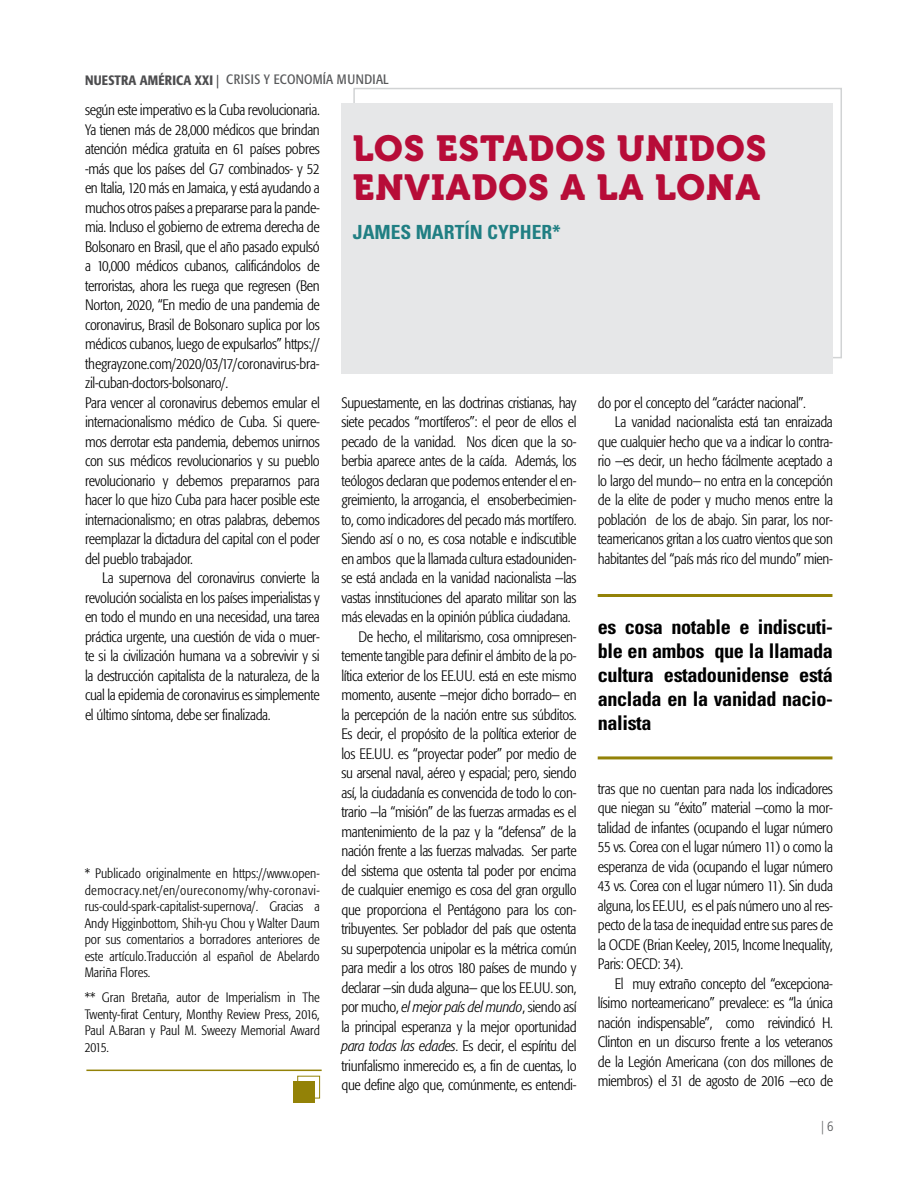
<style>
.page{position:relative;width:918px;height:1188px;background:#fff}
.page>*{position:absolute;margin:0;border:0;box-sizing:border-box;transform-origin:0 0}
.t1{font:36px/39px "Museo 900";letter-spacing:.03em;color:#b70c38}
.t2{font:700 condensed 20.25px/24px "Univers LT Std";letter-spacing:-.02em;color:#000;text-align:justify}
.t3{font:700 condensed 19.5px "Univers LT Std";color:#207f83}
.t4{font:300 condensed 15px/19.5px "Formata";letter-spacing:-.02em;color:#000;text-align:justify}
.t5{font:300 condensed 13.5px/16.5px "Formata";color:#000;text-align:justify}
.t6{font:condensed 13.5px "Formata";letter-spacing:.02em;color:#58595b}
.t7{font:500 condensed 13.5px "Formata";letter-spacing:.02em;color:#4d4d4f}
.t8{font:300 condensed 13.5px "Frutiger LT Std";color:#58595b}
.s1{font-weight:400}
.s2{font-style:italic}
</style>
<div class="page">
<hr style="left:598px;top:594px;width:234px;height:3px;background:#938207">
<hr style="left:598px;top:756px;width:234px;height:3px;background:#938207">
<hr style="left:86px;top:1070px;width:236px;height:1px;background:#938207">
<div style="left:297px;top:1076px;width:23px;height:22px;border:1px solid #938207"></div>
<div style="left:293px;top:1081px;width:22px;height:22px;background:#938207"></div>
<div style="left:341px;top:104px;width:492px;height:270px;background:#e6e7e8"></div>
<p class="t7" style="left:85px;top:72px;width:136px">NUESTRA AMÉRICA XXI <span class="s1">|</span></p>
<p class="t6" style="left:226px;top:72px;width:164px">CRISIS Y ECONOMÍA MUNDIAL</p>
<p class="t4" style="left:85px;top:100px;width:236px;text-align:left">según este imperativo es la Cuba revolucionaria.<br>Ya tienen más de 28,000 médicos que brindan atención médica gratuita en 61 países pobres -más que los países del G7 combinados- y 52 en Italia, 120 más en Jamaica, y está ayudando a muchos otros países a prepararse para la pande&shy;mia. Incluso el gobierno de extrema derecha de Bolsonaro en Brasil, que el año pasado expulsó a 10,000 médicos cubanos, calificándolos de terroristas, ahora les ruega que regresen (Ben Norton, 2020, “En medio de una pandemia de coronavirus, Brasil de Bolsonaro suplica por los médicos cubanos, luego de expulsarlos” https:// thegrayzone.com/2020/03/17/coronavirus-bra&shy;zil-cuban-doctors-bolsonaro/.<br>Para vencer al coronavirus debemos emular el internacionalismo médico de Cuba. Si quere&shy;mos derrotar esta pandemia, debemos unirnos con sus médicos revolucionarios y su pueblo revolucionario y debemos prepararnos para hacer lo que hizo Cuba para hacer posible este internacionalismo; en otras palabras, debemos reemplazar la dictadura del capital con el poder del pueblo trabajador.</p>
<p class="t4" style="left:85px;top:568px;width:236px;text-indent:17px">La supernova del coronavirus convierte la revolución socialista en los países imperialistas y en todo el mundo en una necesidad, una tarea práctica urgente, una cuestión de vida o muer&shy;te si la civilización humana va a sobrevivir y si la destrucción capitalista de la naturaleza, de la cual la epidemia de coronavirus es simplemente el último síntoma, debe ser finalizada.</p>
<p class="t5" style="left:85px;top:866px;width:237px">* Publicado originalmente en https://www.open&shy;democracy.net/en/oureconomy/why-coronavi&shy;rus-could-spark-capitalist-supernova/. Gracias a Andy Higginbottom, Shih-yu Chou y Walter Daum por sus comentarios a borradores anteriores de este artículo.Traducción al español de Abelardo Mariña Flores.</p>
<p class="t5" style="left:85px;top:990px;width:237px">** Gran Bretaña, autor de Imperialism in The Twenty-firat Century, Monthy Review Press, 2016, Paul A.Baran y Paul M. Sweezy Memorial Award 2015.</p>
<h1 class="t1" style="left:353px;top:129px;width:415px">LOS ESTADOS UNIDOS<br>ENVIADOS A LA LONA</h1>
<h3 class="t3" style="left:353px;top:220px;width:210px">JAMES MARTÍN CYPHER*</h3>
<p class="t4" style="left:341px;top:393px;width:237px">Supuestamente, en las doctrinas cristianas, hay</p>
<p class="t4" style="left:341px;top:412px;width:237px">siete pecados “mortíferos”: el peor de ellos el</p>
<p class="t4" style="left:341px;top:432px;width:237px">pecado de la vanidad. Nos dicen que la so-</p>
<p class="t4" style="left:341px;top:451px;width:237px">berbia aparece antes de la caída. Además, los</p>
<p class="t4" style="left:341px;top:471px;width:237px">teólogos declaran que podemos entender el en-</p>
<p class="t4" style="left:341px;top:490px;width:237px">greimiento, la arrogancia, el ensoberbecimien-</p>
<p class="t4" style="left:341px;top:510px;width:237px">to, como indicadores del pecado más mortífero.</p>
<p class="t4" style="left:341px;top:529px;width:237px">Siendo así o no, es cosa notable e indiscutible</p>
<p class="t4" style="left:341px;top:549px;width:237px">en ambos que la llamada cultura estadouniden-</p>
<p class="t4" style="left:341px;top:568px;width:237px">se está anclada en la vanidad nacionalista —las</p>
<p class="t4" style="left:341px;top:588px;width:237px">vastas innstituciones del aparato militar son las</p>
<p class="t4" style="left:341px;top:607px;width:231px">más elevadas en la opinión pública ciudadana.</p>
<p class="t4" style="left:358px;top:627px;width:220px">De hecho, el militarismo, cosa omnipresen-</p>
<p class="t4" style="left:341px;top:646px;width:237px">temente tangible para definir el ámbito de la po-</p>
<p class="t4" style="left:341px;top:666px;width:237px">lítica exterior de los EE.UU. está en este mismo</p>
<p class="t4" style="left:341px;top:685px;width:237px">momento, ausente —mejor dicho borrado— en</p>
<p class="t4" style="left:341px;top:705px;width:237px">la percepción de la nación entre sus súbditos.</p>
<p class="t4" style="left:341px;top:724px;width:237px">Es decir, el propósito de la política exterior de</p>
<p class="t4" style="left:341px;top:744px;width:237px">los EE.UU. es “proyectar poder” por medio de</p>
<p class="t4" style="left:341px;top:763px;width:237px">su arsenal naval, aéreo y espacial; pero, siendo</p>
<p class="t4" style="left:341px;top:783px;width:237px">así, la ciudadanía es convencida de todo lo con-</p>
<p class="t4" style="left:341px;top:802px;width:237px">trario —la “misión” de las fuerzas armadas es el</p>
<p class="t4" style="left:341px;top:822px;width:237px">mantenimiento de la paz y la “defensa” de la</p>
<p class="t4" style="left:341px;top:841px;width:237px">nación frente a las fuerzas malvadas. Ser parte</p>
<p class="t4" style="left:341px;top:861px;width:237px">del sistema que ostenta tal poder por encima</p>
<p class="t4" style="left:341px;top:880px;width:237px">de cualquier enemigo es cosa del gran orgullo</p>
<p class="t4" style="left:341px;top:900px;width:237px">que proporciona el Pentágono para los con-</p>
<p class="t4" style="left:341px;top:919px;width:237px">tribuyentes. Ser poblador del país que ostenta</p>
<p class="t4" style="left:341px;top:939px;width:237px">su superpotencia unipolar es la métrica común</p>
<p class="t4" style="left:341px;top:958px;width:237px">para medir a los otros 180 países de mundo y</p>
<p class="t4" style="left:341px;top:978px;width:237px">declarar —sin duda alguna— que los EE.UU. son,</p>
<p class="t4" style="left:341px;top:997px;width:237px">por mucho, <span class="s2">el mejor país del mundo</span>, siendo así</p>
<p class="t4" style="left:341px;top:1017px;width:237px">la principal esperanza y la mejor oportunidad</p>
<p class="t4" style="left:341px;top:1036px;width:237px"><span class="s2">para todas las edades</span>. Es decir, el espíritu del</p>
<p class="t4" style="left:341px;top:1056px;width:237px">triunfalismo inmerecido es, a fin de cuentas, lo</p>
<p class="t4" style="left:341px;top:1075px;width:237px">que define algo que, comúnmente, es entendi-</p>
<p class="t4" style="left:598px;top:393px;width:210px">do por el concepto del “carácter nacional”.</p>
<p class="t4" style="left:615px;top:412px;width:220px">La vanidad nacionalista está tan enraizada</p>
<p class="t4" style="left:598px;top:432px;width:237px">que cualquier hecho que va a indicar lo contra-</p>
<p class="t4" style="left:598px;top:451px;width:237px">rio —es decir, un hecho fácilmente aceptado a</p>
<p class="t4" style="left:598px;top:471px;width:237px">lo largo del mundo— no entra en la concepción</p>
<p class="t4" style="left:598px;top:490px;width:237px">de la elite de poder y mucho menos entre la</p>
<p class="t4" style="left:598px;top:510px;width:237px">población de los de abajo. Sin parar, los nor-</p>
<p class="t4" style="left:598px;top:529px;width:237px">teamericanos gritan a los cuatro vientos que son</p>
<p class="t4" style="left:598px;top:549px;width:237px">habitantes del “país más rico del mundo” mien-</p>
<h2 class="t2" style="left:598px;top:615px;width:237px">es cosa notable e indiscuti&shy;ble en ambos que la llamada cultura estadounidense está anclada en la vanidad nacio&shy;nalista</h2>
<p class="t4" style="left:598px;top:779px;width:237px">tras que no cuentan para nada los indicadores que niegan su “éxito” material —como la mor&shy;talidad de infantes (ocupando el lugar número 55 vs. Corea con el lugar número 11) o como la esperanza de vida (ocupando el lugar número 43 vs. Corea con el lugar número 11). Sin duda alguna, los EE.UU, es el país número uno al res&shy;pecto de la tasa de inequidad entre sus pares de la OCDE (Brian Keeley, 2015, Income Inequality, Paris: OECD: 34).</p>
<p class="t4" style="left:598px;top:974px;width:237px;text-indent:17px">El muy extraño concepto del “excepciona&shy;lísimo norteamericano” prevalece: es “la única nación indispensable”, como reivindicó H.<br>Clinton en un discurso frente a los veteranos de la Legión Americana (con dos millones de miembros) el 31 de agosto de 2016 —eco de</p>
<p class="t8" style="left:821px;top:1118px;width:14px">| 6</p>
</div>
